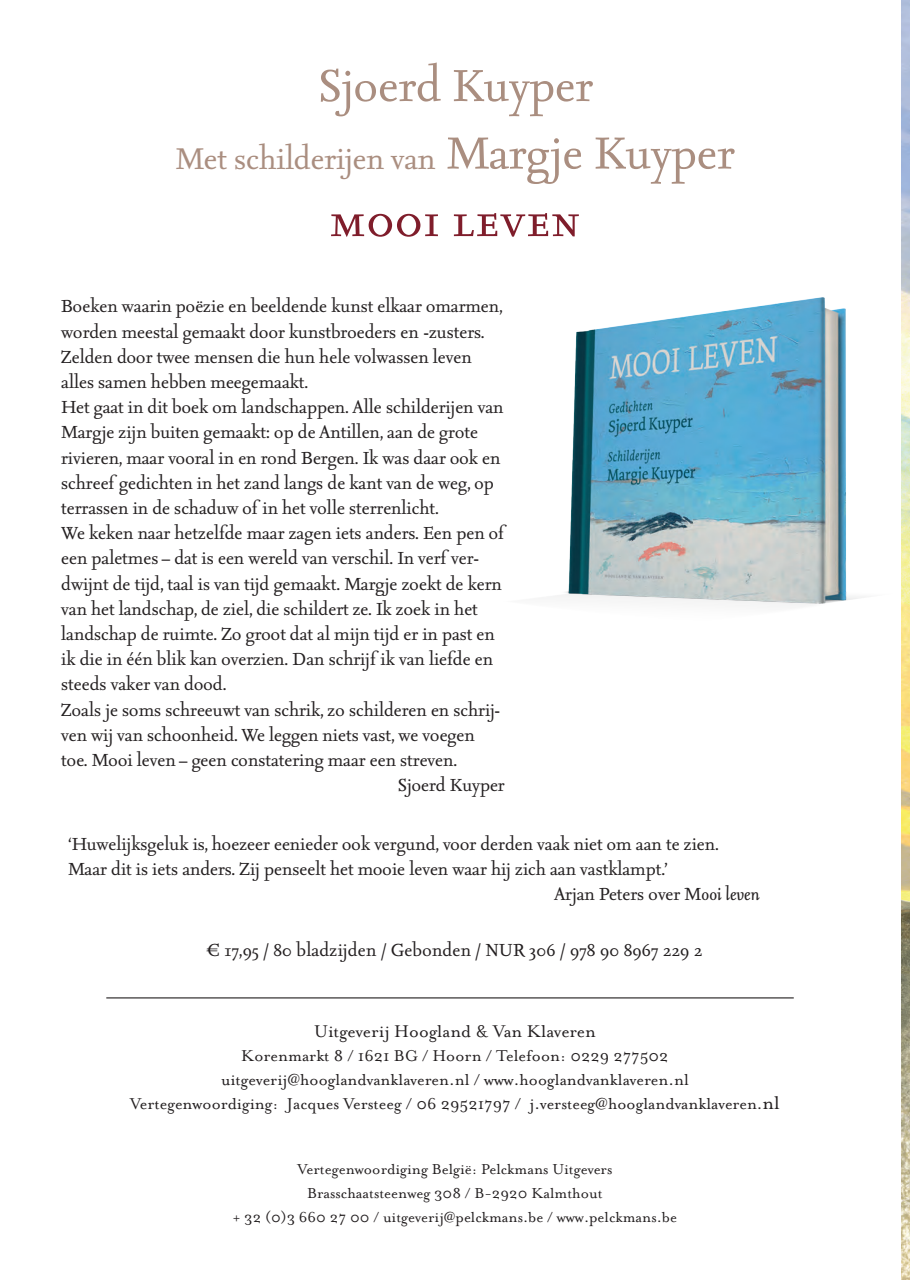
<style>
.page{position:relative;width:910px;height:1280px;background:#fff}
.page>*{position:absolute;margin:0;border:0;box-sizing:border-box;transform-origin:0 0}
.t1{font:54px "Seria";color:#aa8e80}
.t2{font:54px "Seria Regular Caps";letter-spacing:.01em;color:#7f1d2b}
.t3{font:36px "Seria";color:#aa8e80}
.t4{font:21px "Seria";color:#231f20}
.t5{font:19.5px "Mrs Eaves Roman";color:#231f20}
.t6{font:18px/24px "Mrs Eaves Roman";color:#231f20;text-align:center}
.t7{font:16.5px/24px "Mrs Eaves Roman";color:#231f20;text-align:center}
.s1{font-size:54px}
.s2{font-style:italic}
.s3{font-size:21px}
</style>
<div class="page">
<img style="left:901px;top:0;width:9px;height:1280px">
<img style="left:551px;top:282px;width:359px;height:341px">
<hr style="left:106px;top:997px;width:688px;height:1px;background:#231f20">
<h1 class="t1" style="left:317px;top:58px;width:277px">Sjoerd Kuyper</h1>
<h2 class="t3" style="left:175px;top:140px;width:561px">Met schilderijen van <span class="s1">Margje Kuyper</span></h2>
<h1 class="t2" style="left:329px;top:193px;width:253px">mooi leven</h1>
<p class="t4" style="left:61px;top:296px;width:443px">Boeken waarin poëzie en beeldende kunst elkaar omarmen,</p>
<p class="t4" style="left:61px;top:321px;width:425px">worden meestal gemaakt door kunstbroeders en -zusters.</p>
<p class="t4" style="left:61px;top:346px;width:412px">Zelden door twee mensen die hun hele volwassen leven</p>
<p class="t4" style="left:61px;top:371px;width:249px">alles samen hebben meegemaakt.</p>
<p class="t4" style="left:61px;top:396px;width:444px">Het gaat in dit boek om landschappen. Alle schilderijen van</p>
<p class="t4" style="left:61px;top:422px;width:418px">Margje zijn buiten gemaakt: op de Antillen, aan de grote</p>
<p class="t4" style="left:61px;top:447px;width:441px">rivieren, maar vooral in en rond Bergen. Ik was daar ook en</p>
<p class="t4" style="left:61px;top:472px;width:434px">schreef gedichten in het zand langs de kant van de weg, op</p>
<p class="t4" style="left:61px;top:497px;width:379px">terrassen in de schaduw of in het volle sterrenlicht.</p>
<p class="t4" style="left:61px;top:522px;width:444px">We keken naar hetzelfde maar zagen iets anders. Een pen of</p>
<p class="t4" style="left:61px;top:548px;width:420px">een paletmes – dat is een wereld van verschil. In verf ver-</p>
<p class="t4" style="left:61px;top:573px;width:442px">dwijnt de tijd, taal is van tijd gemaakt. Margje zoekt de kern</p>
<p class="t4" style="left:61px;top:598px;width:418px">van het landschap, de ziel, die schildert ze. Ik zoek in het</p>
<p class="t4" style="left:61px;top:623px;width:435px">landschap de ruimte. Zo groot dat al mijn tijd er in past en</p>
<p class="t4" style="left:61px;top:648px;width:433px">ik die in één blik kan overzien. Dan schrijf ik van liefde en</p>
<p class="t4" style="left:61px;top:674px;width:167px">steeds vaker van dood.</p>
<p class="t4" style="left:61px;top:699px;width:441px">Zoals je soms schreeuwt van schrik, zo schilderen en schrij-</p>
<p class="t4" style="left:61px;top:724px;width:415px">ven wij van schoonheid. We leggen niets vast, we voegen</p>
<p class="t4" style="left:61px;top:749px;width:398px">toe. Mooi leven – geen constatering maar een streven.</p>
<p class="t4" style="left:398px;top:774px;width:109px">Sjoerd Kuyper</p>
<p class="t4" style="left:68px;top:833px;width:652px">‘Huwelijksgeluk is, hoezeer eenieder ook vergund, voor derden vaak niet om aan te zien.</p>
<p class="t4" style="left:68px;top:858px;width:601px">Maar dit is iets anders. Zij penseelt het mooie leven waar hij zich aan vastklampt.’</p>
<p class="t4" style="left:554px;top:884px;width:207px">Arjan Peters over <span class="s2">Mooi leven</span></p>
<p class="t4" style="left:208px;top:939px;width:496px">€ 17,95 / 80 bladzijden / Gebonden / NUR 306 / 978 90 8967 229 2</p>
<p class="t5" style="left:314px;top:1021px;width:283px">Uitgeverij Hoogland &amp; Van Klaveren</p>
<p class="t6" style="left:130px;top:1044px;width:651px">Korenmarkt 8 / 1621 BG / Hoorn / Telefoon: 0229 277502 uitgeverij@hooglandvanklaveren.nl / www.hooglandvanklaveren.nl<br>Vertegenwoordiging: Jacques Versteeg / 06 29521797 / j.versteeg@hooglandvanklaveren.<span class="s3">nl</span></p>
<p class="t7" style="left:233px;top:1157px;width:446px">Vertegenwoordiging België: Pelckmans Uitgevers<br>Brasschaatsteenweg 308 / B-2920 Kalmthout<br>+ 32 (0)3 660 27 00 / uitgeverij@pelckmans.be / www.pelckmans.be</p>
</div>
